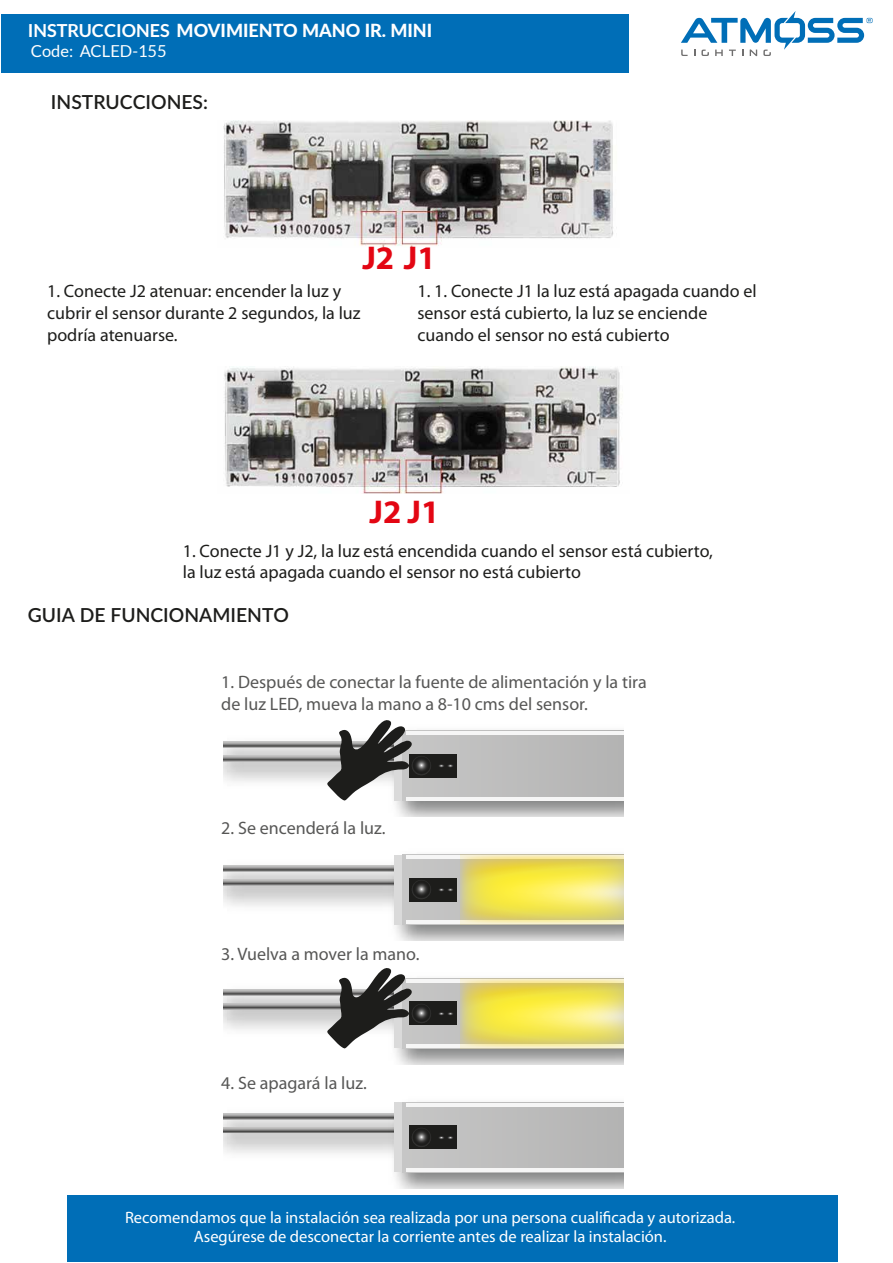
<style>
.page{position:relative;width:893px;height:1263px;background:#fff}
.page>*{position:absolute;margin:0;border:0;box-sizing:border-box;transform-origin:0 0}
.t1{font:700 33px "Myriad Pro";color:#e30613}
.t2{font:600 19.35px "Lato";color:#1d1d1b}
.t3{font:18px/21.6px "Myriad Pro";color:#1d1d1b}
.t4{font:18px/21.6px "Myriad Pro";color:#575756}
.t5{font:800 18px "Lato";color:#fff}
.t6{font:16.5px/19.8px "Myriad Pro";color:#fff;text-align:center}
.t7{font:16.5px "Lato";color:#fff}
.s1{font-weight:700}
</style>
<div class="page">
<div style="left:67px;top:1196px;width:770px;height:66px;background:#006eb7"></div>
<div style="left:2px;top:14px;width:627px;height:59px;background:#006eb7"></div>
<svg style="left:681px;top:11px;width:191px;height:45px"></svg>
<img style="left:223px;top:120px;width:390px;height:127px">
<img style="left:224px;top:366px;width:398px;height:127px">
<svg style="left:224px;top:741px;width:170px;height:6px"></svg>
<svg style="left:224px;top:755px;width:103px;height:6px"></svg>
<div style="left:402px;top:731px;width:221px;height:69px;background:#bcbcbb"></div>
<hr style="left:407px;top:731px;width:216px;height:3px;background:#f6f6f6">
<hr style="left:407px;top:797px;width:216px;height:3px;background:#f6f6f6">
<div style="left:410px;top:754px;width:23px;height:23px;background:#1d1d1b"></div>
<div style="left:433px;top:754px;width:24px;height:23px;background:#1d1d1b"></div>
<svg style="left:412px;top:756px;width:19px;height:19px"></svg>
<svg style="left:439px;top:764px;width:14px;height:4px"></svg>
<svg style="left:327px;top:720px;width:90px;height:81px"></svg>
<svg style="left:224px;top:865px;width:170px;height:6px"></svg>
<svg style="left:224px;top:879px;width:158px;height:6px"></svg>
<img style="left:382px;top:854px;width:241px;height:86px">
<div style="left:402px;top:855px;width:221px;height:69px;background:#c4c4c3"></div>
<hr style="left:407px;top:855px;width:216px;height:3px;background:#f6f6f6">
<hr style="left:407px;top:920px;width:216px;height:4px;background:#f6f6f6">
<div style="left:394px;top:855px;width:8px;height:69px;background:#dadada"></div>
<svg style="left:460px;top:855px;width:163px;height:69px"></svg>
<div style="left:410px;top:878px;width:23px;height:23px;background:#1d1d1b"></div>
<div style="left:433px;top:878px;width:24px;height:23px;background:#1d1d1b"></div>
<svg style="left:412px;top:880px;width:19px;height:19px"></svg>
<svg style="left:439px;top:888px;width:14px;height:3px"></svg>
<svg style="left:224px;top:989px;width:170px;height:6px"></svg>
<svg style="left:224px;top:1003px;width:103px;height:6px"></svg>
<div style="left:402px;top:979px;width:221px;height:69px;background:#c3c3c3"></div>
<hr style="left:407px;top:979px;width:216px;height:3px;background:#f6f6f6">
<hr style="left:407px;top:1044px;width:216px;height:4px;background:#f6f6f6">
<svg style="left:460px;top:979px;width:163px;height:69px"></svg>
<div style="left:410px;top:1002px;width:23px;height:23px;background:#1d1d1b"></div>
<div style="left:433px;top:1002px;width:24px;height:23px;background:#1d1d1b"></div>
<svg style="left:412px;top:1004px;width:19px;height:19px"></svg>
<svg style="left:439px;top:1012px;width:14px;height:3px"></svg>
<svg style="left:327px;top:968px;width:90px;height:80px"></svg>
<svg style="left:224px;top:1113px;width:170px;height:6px"></svg>
<svg style="left:224px;top:1127px;width:158px;height:6px"></svg>
<img style="left:382px;top:1113px;width:241px;height:75px">
<div style="left:402px;top:1102px;width:221px;height:70px;background:#bcbcbc"></div>
<svg style="left:407px;top:1103px;width:216px;height:3px"></svg>
<hr style="left:407px;top:1168px;width:216px;height:4px;background:#f6f6f6">
<div style="left:394px;top:1102px;width:8px;height:70px;background:#dadada"></div>
<div style="left:410px;top:1126px;width:23px;height:23px;background:#1d1d1b"></div>
<div style="left:433px;top:1126px;width:24px;height:23px;background:#1d1d1b"></div>
<svg style="left:412px;top:1128px;width:19px;height:19px"></svg>
<svg style="left:439px;top:1136px;width:14px;height:3px"></svg>
<p class="t5" style="left:28px;top:17px;width:406px"><span class="s1">INSTRUCCIONES</span> MOVIMIENTO MANO IR. MINI</p>
<p class="t7" style="left:31px;top:42px;width:137px">Code: ACLED-155</p>
<p class="t2" style="left:51px;top:88px;width:159px">INSTRUCCIONES:</p>
<h1 class="t1" style="left:362px;top:240px;width:75px">J2 J1</h1>
<p class="t3" style="left:47px;top:281px;width:315px">1. Conecte J2 atenuar: encender la luz y cubrir el sensor durante 2 segundos, la luz podría atenuarse.</p>
<p class="t3" style="left:417px;top:281px;width:341px">1. 1. Conecte J1 la luz está apagada cuando el sensor está cubierto, la luz se enciende cuando el sensor no está cubierto</p>
<h1 class="t1" style="left:370px;top:493px;width:71px">J2 J1</h1>
<p class="t3" style="left:183px;top:540px;width:532px">1. Conecte J1 y J2, la luz está encendida cuando el sensor está cubierto, la luz está apagada cuando el sensor no está cubierto</p>
<p class="t2" style="left:28px;top:601px;width:263px">GUIA DE FUNCIONAMIENTO</p>
<p class="t4" style="left:221px;top:671px;width:427px">1. Después de conectar la fuente de alimentación y la tira de luz LED, mueva la mano a 8-10 cms del sensor.</p>
<p class="t4" style="left:221px;top:818px;width:166px">2. Se encenderá la luz.</p>
<p class="t4" style="left:221px;top:944px;width:200px">3. Vuelva a mover la mano.</p>
<p class="t4" style="left:221px;top:1072px;width:147px">4. Se apagará la luz.</p>
<p class="t6" style="left:125px;top:1207px;width:612px">Recomendamos que la instalación sea realizada por una persona cualificada y autorizada.<br>Asegúrese de desconectar la corriente antes de realizar la instalación.</p>
</div>
